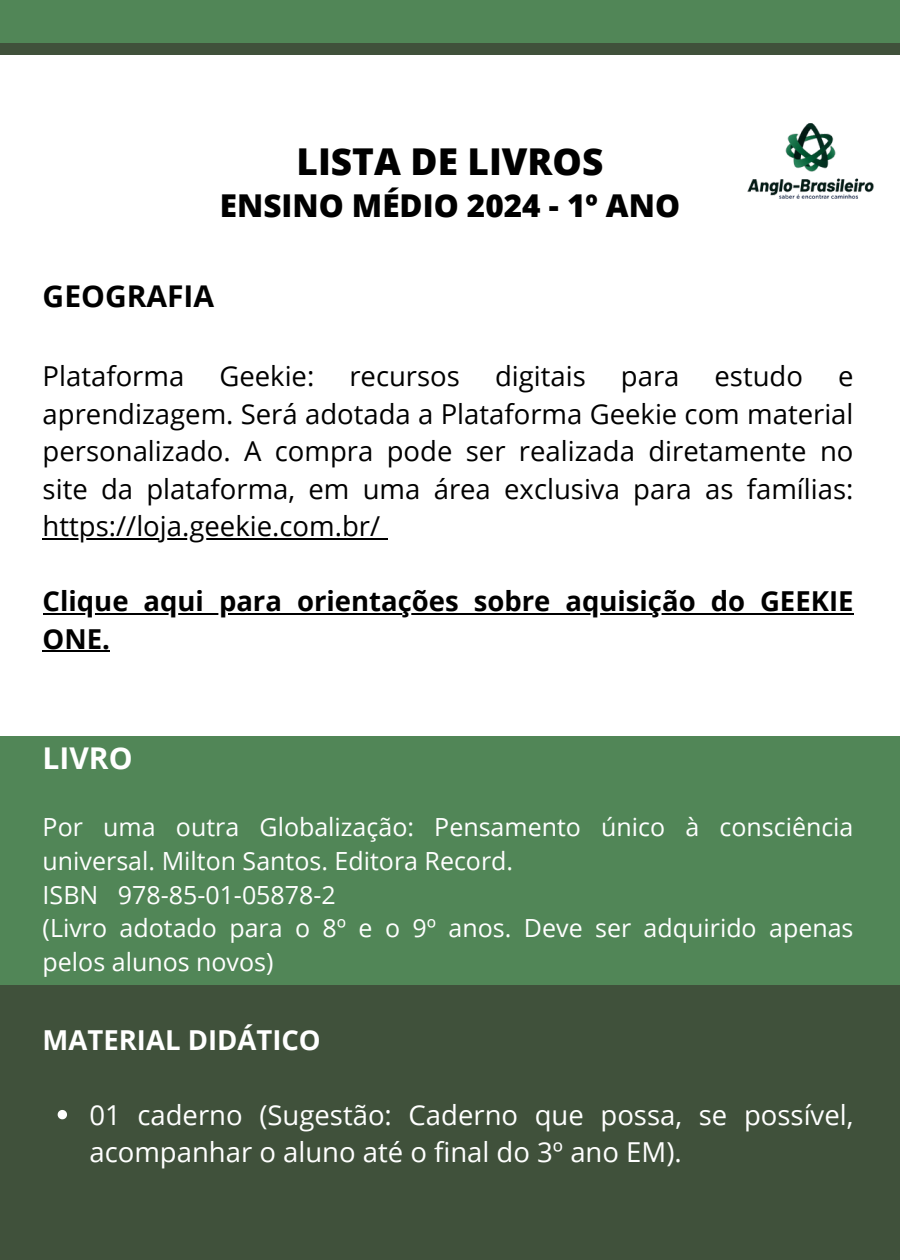
<style>
.page{position:relative;width:900px;height:1260px;background:#fff}
.page>*{position:absolute;margin:0;border:0;box-sizing:border-box;transform-origin:0 0}
.t1{font:800 37px "Open Sans";color:#000}
.t2{font:800 31.5px "Open Sans";color:#000}
.t3{font:700 30px "Open Sans";color:#000}
.t4{font:700 30px "Open Sans";color:#fff}
.t5{font:27.5px/37.5px "Open Sans";color:#000;text-align:justify}
.t6{font:27.5px/37.5px "Open Sans";color:#fff}
.t7{font:700 27.5px/37.5px "Open Sans";color:#000}
.t8{font:700 27.5px "Open Sans";color:#fff}
.t9{font:25px/33.8px "Open Sans";color:#fff}
</style>
<div class="page">
<div style="left:0;top:736px;width:900px;height:250px;background:#518657"></div>
<div style="left:0;top:986px;width:900px;height:274px;background:#40513b"></div>
<img style="left:747px;top:123px;width:127px;height:75px">
<div style="left:0;top:30px;width:900px;height:24px;background:#40513b"></div>
<div style="left:0;top:0;width:900px;height:43px;background:#518657"></div>
<svg style="left:58px;top:1110px;width:9px;height:9px"></svg>
<hr style="left:43px;top:538px;width:337px;height:2px;background:#000">
<svg style="left:380px;top:538px;width:7px;height:2px"></svg>
<hr style="left:43px;top:613px;width:811px;height:2px;background:#000">
<hr style="left:43px;top:651px;width:67px;height:1px;background:#000">
<h1 class="t1" style="left:297px;top:135px;width:308px">LISTA DE LIVROS</h1>
<p class="t2" style="left:220px;top:184px;width:462px">ENSINO MÉDIO 2024 - 1º ANO</p>
<p class="t3" style="left:43px;top:275px;width:173px">GEOGRAFIA</p>
<p class="t5" style="left:43px;top:357px;width:143px">Plataforma</p>
<p class="t5" style="left:219px;top:357px;width:96px">Geekie:</p>
<p class="t5" style="left:349px;top:357px;width:112px">recursos</p>
<p class="t5" style="left:495px;top:357px;width:92px">digitais</p>
<p class="t5" style="left:621px;top:357px;width:60px">para</p>
<p class="t5" style="left:715px;top:357px;width:90px">estudo</p>
<p class="t5" style="left:43px;top:357px;width:812px;text-indent:795px">e aprendizagem. Será adotada a Plataforma Geekie com material personalizado. A compra pode ser realizada diretamente no site da plataforma, em uma área exclusiva para as famílias: https://loja.geekie.com.br/</p>
<p class="t7" style="left:43px;top:582px;width:812px">Clique aqui para orientações sobre aquisição do GEEKIE<br>ONE.</p>
<p class="t4" style="left:43px;top:737px;width:91px">LIVRO</p>
<p class="t9" style="left:43px;top:809px;width:812px">Por uma outra Globalização: Pensamento único à consciência universal. Milton Santos. Editora Record.<br>ISBN 978-85-01-05878-2<br>(Livro adotado para o 8º e o 9º anos. Deve ser adquirido apenas pelos alunos novos)</p>
<p class="t8" style="left:43px;top:1021px;width:280px">MATERIAL DIDÁTICO</p>
<p class="t6" style="left:89px;top:1096px;width:766px">01 caderno (Sugestão: Caderno que possa, se possível, acompanhar o aluno até o final do 3º ano EM).</p>
</div>
